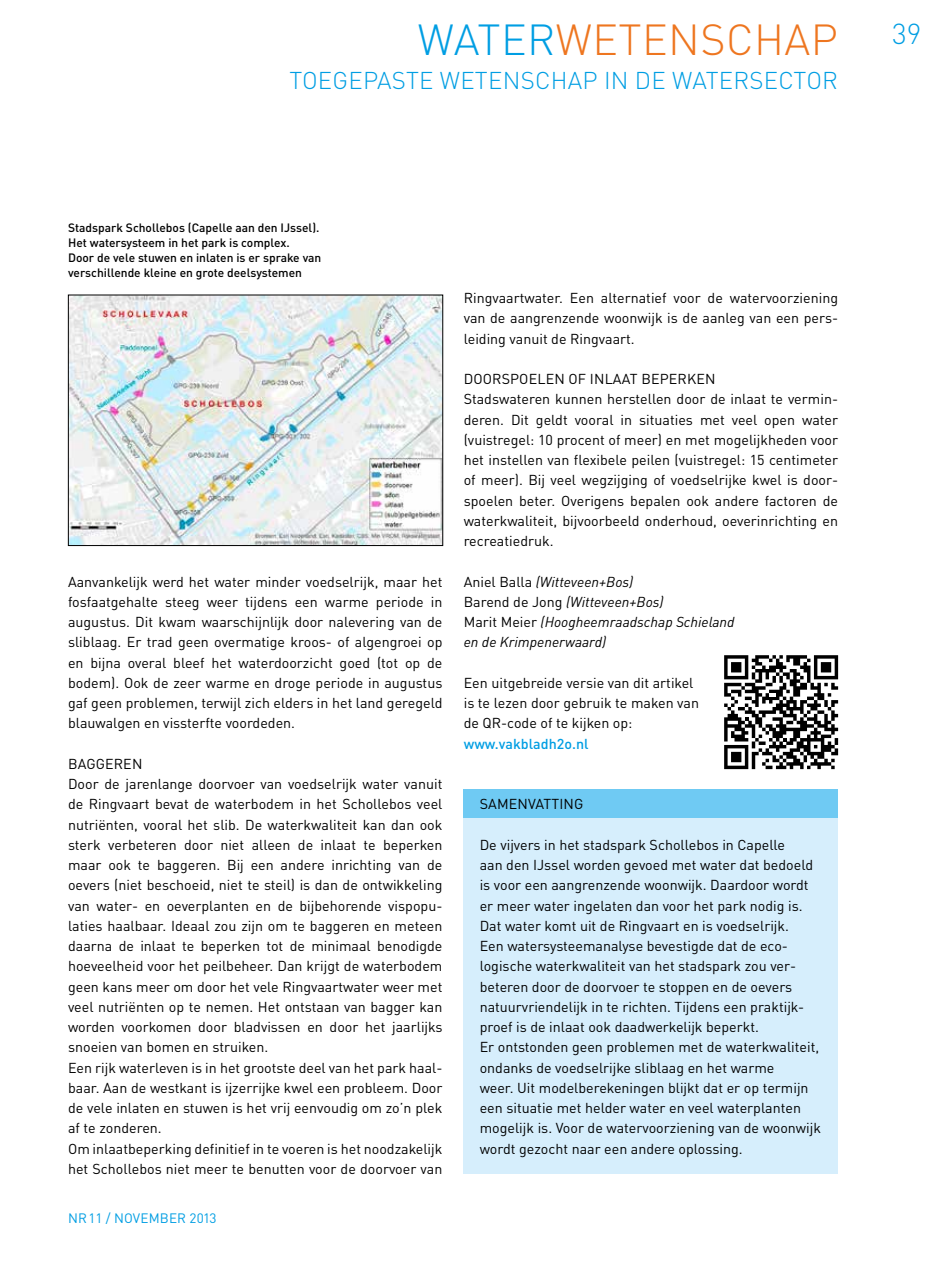
<style>
.page{position:relative;width:936px;height:1263px;background:#fff}
.page>*{position:absolute;margin:0;border:0;box-sizing:border-box;transform-origin:0 0}
.t1{font:300 42.9px "DIN Pro";letter-spacing:.01em;color:#ee7620}
.t2{font:300 28.5px "DIN Pro";color:#009ee3}
.t3{font:300 24px "DIN Pro";letter-spacing:.01em;color:#009ee3}
.t4{font:14.25px/20.2px "DIN Pro";color:#000}
.t5{font:italic 14.25px/20.2px "DIN Pro";color:#000}
.t6{font:500 14.25px "DIN Pro";color:#009ee3}
.t7{font:13.5px "DIN Pro";letter-spacing:.01em;color:#009ee3}
.t8{font:500 12px/15px "DIN Pro";color:#000}
.s1{color:#009ee3}
.s2{font-style:normal}
</style>
<div class="page">
<img style="left:70px;top:297px;width:371px;height:247px">
<div style="left:68px;top:295px;width:375px;height:251px;border:1px solid #000"></div>
<div style="left:463px;top:818px;width:375px;height:356px;background:#d6eefc"></div>
<div style="left:463px;top:789px;width:375px;height:29px;background:#6fcaf3"></div>
<svg style="left:724px;top:655px;width:114px;height:114px"></svg>
<h1 class="t1" style="left:418px;top:6px;width:421px"><span class="s1">WATER</span>WETENSCHAP</h1>
<h3 class="t3" style="left:289px;top:62px;width:550px">TOEGEPASTE WETENSCHAP IN DE WATERSECTOR</h3>
<p class="t8" style="left:68px;top:219px;width:255px">Stadspark Schollebos (Capelle aan den IJssel).<br>Het watersysteem in het park is complex.<br>Door de vele stuwen en inlaten is er sprake van verschillende kleine en grote deelsystemen</p>
<p class="t4" style="left:68px;top:570px;width:376px;text-align:justify">Aanvankelijk werd het water minder voedselrijk, maar het fosfaatgehalte steeg weer tijdens een warme periode in augustus. Dit kwam waarschijnlijk door nalevering van de sliblaag. Er trad geen overmatige kroos- of algengroei op en bijna overal bleef het waterdoorzicht goed (tot op de bodem). Ook de zeer warme en droge periode in augustus gaf geen problemen, terwijl zich elders in het land geregeld blauwalgen en vissterfte voordeden.</p>
<p class="t4" style="left:68px;top:752px;width:376px">BAGGEREN<br>Door de jarenlange doorvoer van voedselrijk water vanuit de Ringvaart bevat de waterbodem in het Schollebos veel nutriënten, vooral het slib. De waterkwaliteit kan dan ook sterk verbeteren door niet alleen de inlaat te beperken maar ook te baggeren. Bij een andere inrichting van de oevers (niet beschoeid, niet te steil) is dan de ontwikkeling van water- en oeverplanten en de bijbehorende vispopu&shy;laties haalbaar. Ideaal zou zijn om te baggeren en meteen daarna de inlaat te beperken tot de minimaal benodigde hoeveelheid voor het peilbeheer. Dan krijgt de waterbodem geen kans meer om door het vele Ringvaartwater weer met veel nutriënten op te nemen. Het ontstaan van bagger kan worden voorkomen door bladvissen en door het jaarlijks snoeien van bomen en struiken.<br>Een rijk waterleven is in het grootste deel van het park haal&shy;baar. Aan de westkant is ijzerrijke kwel een probleem. Door de vele inlaten en stuwen is het vrij eenvoudig om zo’n plek af te zonderen.<br>Om inlaatbeperking definitief in te voeren is het noodzakelijk het Schollebos niet meer te benutten voor de doorvoer van</p>
<p class="t7" style="left:68px;top:1208px;width:150px">NR11 / NOVEMBER 2013</p>
<p class="t4" style="left:463px;top:286px;width:376px;text-align:justify">Ringvaartwater. Een alternatief voor de watervoorziening van de aangrenzende woonwijk is de aanleg van een pers&shy;leiding vanuit de Ringvaart.</p>
<p class="t4" style="left:463px;top:367px;width:376px">DOORSPOELEN OF INLAAT BEPERKEN<br>Stadswateren kunnen herstellen door de inlaat te vermin&shy;deren. Dit geldt vooral in situaties met veel open water (vuistregel: 10 procent of meer) en met mogelijkheden voor het instellen van flexibele peilen (vuistregel: 15 centimeter of meer). Bij veel wegzijging of voedselrijke kwel is door&shy;spoelen beter. Overigens bepalen ook andere factoren de waterkwaliteit, bijvoorbeeld onderhoud, oeverinrichting en recreatiedruk.</p>
<p class="t5" style="left:463px;top:570px;width:272px"><span class="s2">Aniel Balla</span> (Witteveen+Bos)<br><span class="s2">Barend de Jong</span> (Witteveen+Bos)<br><span class="s2">Marit Meier</span> (Hoogheemraadschap Schieland en de Krimpenerwaard)</p>
<p class="t4" style="left:463px;top:671px;width:237px">Een uitgebreide versie van dit artikel is te lezen door gebruik te maken van de QR-code of te kijken op:</p>
<p class="t6" style="left:463px;top:732px;width:126px">www.vakbladh2o.nl</p>
<p class="t4" style="left:479px;top:793px;width:105px">SAMENVATTING</p>
<p class="t4" style="left:479px;top:833px;width:343px">De vijvers in het stadspark Schollebos in Capelle<br>aan den IJssel worden gevoed met water dat bedoeld is voor een aangrenzende woonwijk. Daardoor wordt er meer water ingelaten dan voor het park nodig is.<br>Dat water komt uit de Ringvaart en is voedselrijk.<br>Een watersysteemanalyse bevestigde dat de eco&shy;logische waterkwaliteit van het stadspark zou ver&shy;beteren door de doorvoer te stoppen en de oevers natuurvriendelijk in te richten. Tijdens een praktijk&shy;proef is de inlaat ook daadwerkelijk beperkt.<br>Er ontstonden geen problemen met de waterkwaliteit, ondanks de voedselrijke sliblaag en het warme<br>weer. Uit modelberekeningen blijkt dat er op termijn een situatie met helder water en veel waterplanten mogelijk is. Voor de watervoorziening van de woonwijk wordt gezocht naar een andere oplossing.</p>
<h2 class="t2" style="left:892px;top:12px;width:31px">39</h2>
</div>
